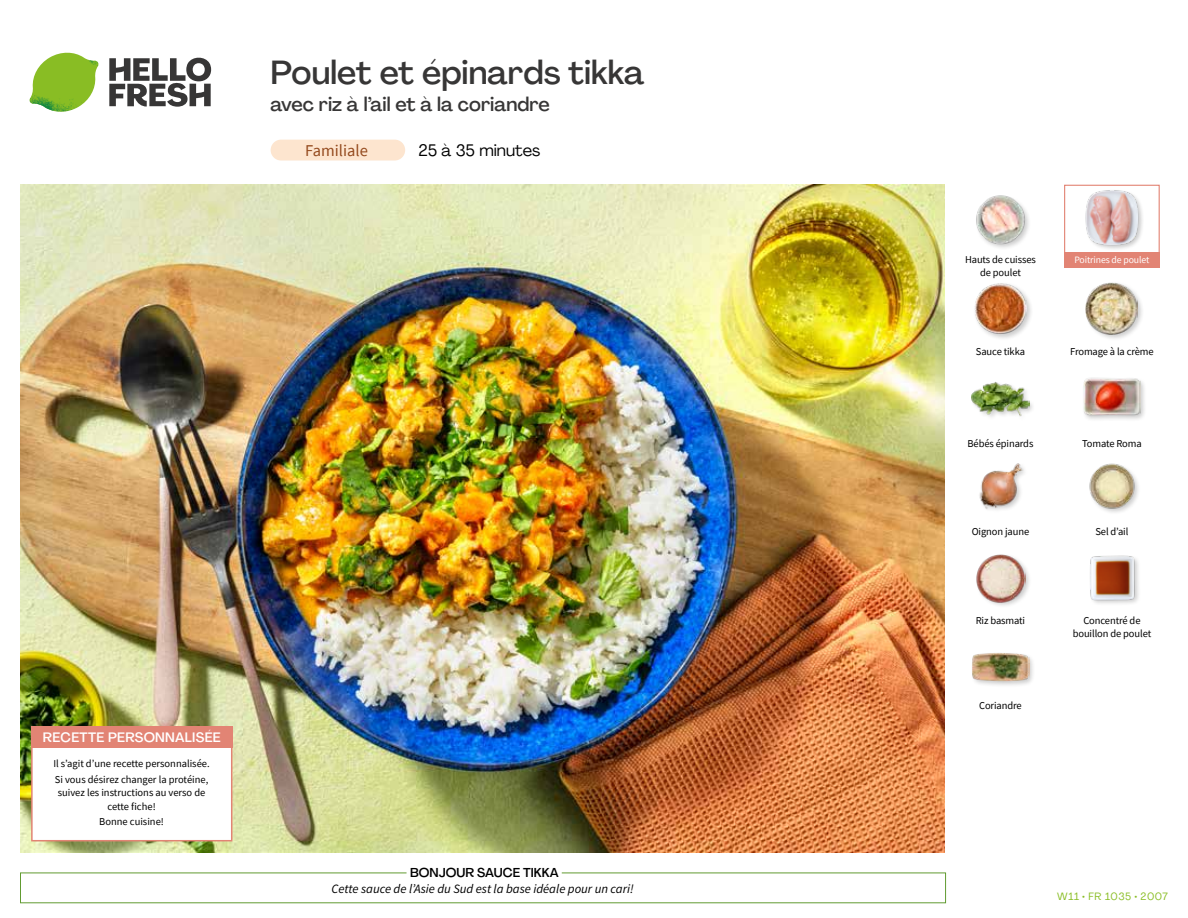
<style>
.page{position:relative;width:1188px;height:918px;background:#fff}
.page>*{position:absolute;margin:0;border:0;box-sizing:border-box;transform-origin:0 0}
.t1{font:500 33px "Agrandir";color:#373636}
.t2{font:500 19.5px "Agrandir";color:#373636}
.t3{font:16.5px "Agrandir";color:#000}
.t4{font:16.5px "Source Sans Pro";color:#944a1e}
.t5{font:500 13.5px "Agrandir";letter-spacing:.02em;color:#fff}
.t6{font:italic 12.75px "Source Sans Pro";color:#000}
.t7{font:500 12.75px "Agrandir";color:#000}
.t8{font:10.5px/13.5px "Source Sans Pro";letter-spacing:-.01em;color:#000;text-align:center}
.t9{font:10.5px "Agrandir";letter-spacing:.05em;color:#89bd24}
.t10{font:9.75px "Source Sans Pro";letter-spacing:-.01em;color:#fff}
</style>
<div class="page">
<svg style="left:109px;top:57px;width:102px;height:50px"></svg>
<svg style="left:34px;top:53px;width:62px;height:40px"></svg>
<img style="left:67px;top:53px;width:32px;height:26px">
<img style="left:33px;top:75px;width:59px;height:11px">
<img style="left:29px;top:79px;width:61px;height:33px">
<img style="left:65px;top:86px;width:27px;height:25px">
<img style="left:21px;top:184px;width:924px;height:668px">
<div style="left:271px;top:140px;width:134px;height:21px;background:#fde5cf;border-radius:10px"></div>
<div style="left:971px;top:651px;width:64px;height:38px;background:#000;opacity:.2"></div>
<img style="left:972px;top:651px;width:57px;height:38px">
<img style="left:1090px;top:555px;width:49px;height:49px">
<div style="left:975px;top:553px;width:57px;height:56px;background:#000;opacity:.2"></div>
<img style="left:975px;top:553px;width:51px;height:50px">
<img style="left:1089px;top:463px;width:49px;height:50px">
<img style="left:979px;top:463px;width:45px;height:47px">
<div style="left:1082px;top:377px;width:65px;height:45px;background:#000;opacity:.2"></div>
<img style="left:1083px;top:377px;width:58px;height:45px">
<div style="left:970px;top:381px;width:66px;height:41px;background:#000;opacity:.2"></div>
<img style="left:972px;top:381px;width:57px;height:41px">
<div style="left:1084px;top:281px;width:61px;height:60px;background:#000;opacity:.2"></div>
<img style="left:1086px;top:283px;width:52px;height:51px">
<div style="left:973px;top:282px;width:61px;height:59px;background:#000;opacity:.2"></div>
<img style="left:974px;top:282px;width:53px;height:53px">
<div style="left:1085px;top:189px;width:60px;height:62px;background:#000;opacity:.2"></div>
<img style="left:1085px;top:189px;width:56px;height:57px">
<img style="left:976px;top:195px;width:53px;height:53px">
<div style="left:1064px;top:185px;width:96px;height:72px;border:1px solid #e28474"></div>
<div style="left:1064px;top:252px;width:96px;height:16px;background:#e28474"></div>
<div style="left:31px;top:726px;width:201px;height:115px;background:#fff;border:2px solid #e28474"></div>
<div style="left:31px;top:726px;width:202px;height:22px;background:#e28474"></div>
<h1 class="t1" style="left:271px;top:52px;width:375px">Poulet et épinards tikka</h1>
<h2 class="t2" style="left:271px;top:92px;width:281px">avec riz à l’ail et à la coriandre</h2>
<h3 class="t3" style="left:418px;top:140px;width:123px">25 à 35 minutes</h3>
<h3 class="t4" style="left:305px;top:140px;width:64px">Familiale</h3>
<p class="t5" style="left:43px;top:729px;width:179px">RECETTE PERSONNALISÉE</p>
<p class="t8" style="left:53px;top:756px;width:158px;line-height:15.6px;text-align:left">Il s’agit d’une recette personnalisée.<br>Si vous désirez changer la protéine,</p>
<p class="t8" style="left:58px;top:786px;width:149px">suivez les instructions au verso de cette fiche!</p>
<p class="t8" style="left:99px;top:815px;width:66px">Bonne cuisine!</p>
<p class="t7" style="left:410px;top:864px;width:150px">BONJOUR SAUCE TIKKA</p>
<p class="t6" style="left:331px;top:881px;width:304px">Cette sauce de l’Asie du Sud est la base idéale pour un cari!</p>
<p class="t8" style="left:965px;top:253px;width:72px">Hauts de cuisses de poulet</p>
<p class="t10" style="left:1074px;top:253px;width:77px">Poitrines de poulet</p>
<p class="t8" style="left:976px;top:345px;width:51px">Sauce tikka</p>
<p class="t8" style="left:1070px;top:345px;width:85px">Fromage à la crème</p>
<p class="t8" style="left:968px;top:437px;width:67px">Bébés épinards</p>
<p class="t8" style="left:1082px;top:437px;width:61px">Tomate Roma</p>
<p class="t8" style="left:972px;top:524px;width:59px">Oignon jaune</p>
<p class="t8" style="left:1095px;top:524px;width:35px">Sel d’ail</p>
<p class="t8" style="left:976px;top:613px;width:51px">Riz basmati</p>
<p class="t8" style="left:1073px;top:613px;width:80px">Concentré de bouillon de poulet</p>
<p class="t8" style="left:979px;top:699px;width:44px">Coriandre</p>
<p class="t9" style="left:1057px;top:890px;width:112px">W11 • FR 1035 • 2007</p>
</div>
